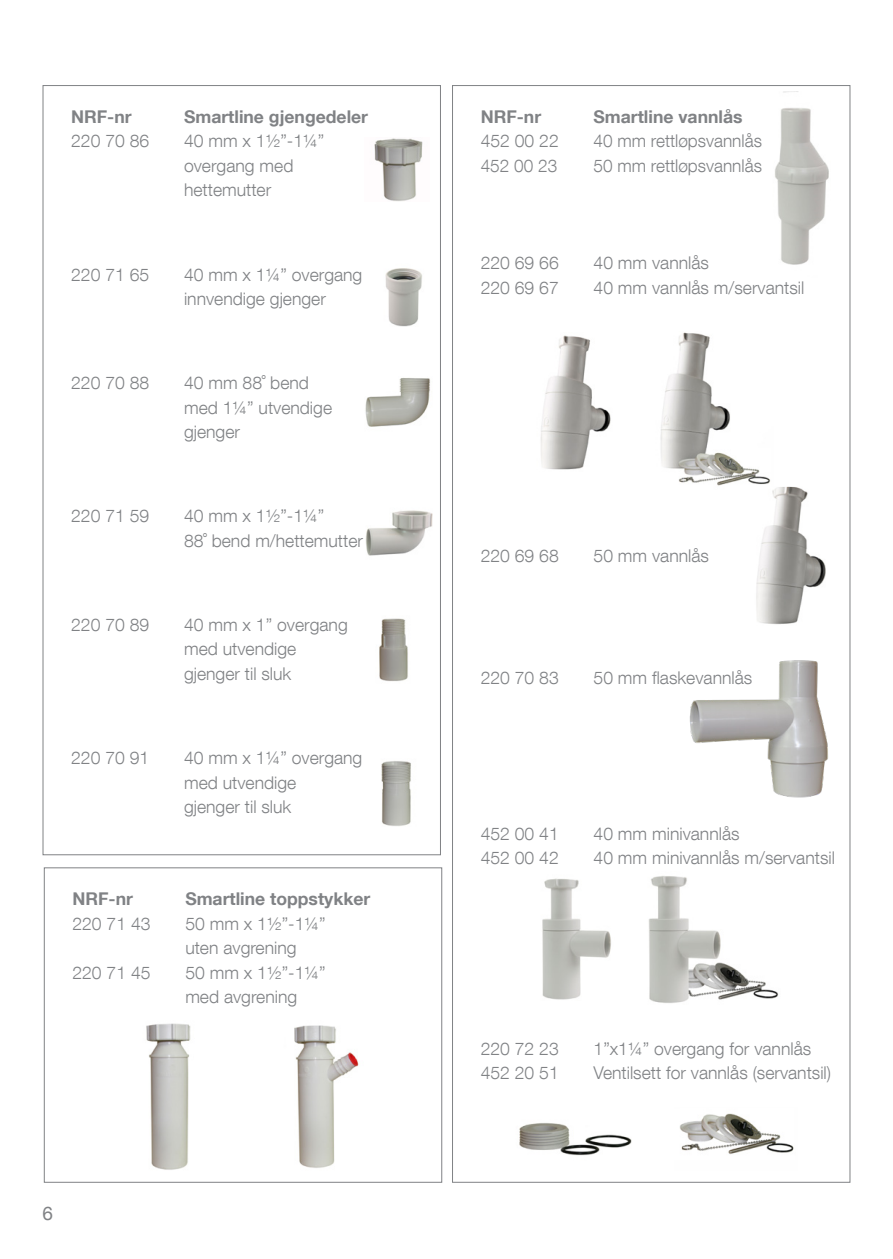
<style>
.page{position:relative;width:893px;height:1259px;background:#fff}
.page>*{position:absolute;margin:0;border:0;box-sizing:border-box;transform-origin:0 0}
.t1{font:18.9px "Helvetica Neue LT Com";color:#808285}
.t2{font:300 17.7px/24.3px "Helvetica Neue LT Com";color:#808285}
.Bold_brødtekst_med_2{font:700 17.7px "Helvetica Neue LT Com";color:#808285}
.s1{font-style:inherit}
</style>
<div class="page">
<img style="left:374px;top:138px;width:49px;height:63px">
<img style="left:385px;top:268px;width:37px;height:59px">
<img style="left:365px;top:378px;width:65px;height:49px">
<img style="left:365px;top:510px;width:67px;height:46px">
<img style="left:381px;top:761px;width:30px;height:65px">
<img style="left:379px;top:618px;width:29px;height:64px">
<div style="left:44px;top:867px;width:398px;height:315px;border:1px solid #808285"></div>
<img style="left:294px;top:1025px;width:65px;height:143px">
<img style="left:146px;top:1023px;width:45px;height:147px">
<img style="left:660px;top:332px;width:132px;height:155px">
<img style="left:680px;top:1113px;width:114px;height:42px">
<img style="left:519px;top:1123px;width:113px;height:33px">
<img style="left:756px;top:487px;width:70px;height:138px">
<img style="left:689px;top:660px;width:139px;height:138px">
<img style="left:541px;top:335px;width:70px;height:135px">
<img style="left:775px;top:91px;width:54px;height:174px">
<img style="left:648px;top:876px;width:131px;height:127px">
<img style="left:542px;top:878px;width:69px;height:122px">
<p class="Bold_brødtekst_med_2" style="left:71px;top:105px;width:62px">NRF-nr</p>
<p class="Bold_brødtekst_med_2" style="left:184px;top:105px;width:186px">Smartline gjengedeler</p>
<p class="t2" style="left:71px;top:129px;width:80px">220 70 86</p>
<p class="t2" style="left:184px;top:129px;width:142px">40 mm x 1½”-1¼”</p>
<p class="t2" style="left:184px;top:153px;width:111px">overgang med</p>
<p class="t2" style="left:184px;top:177px;width:89px">hettemutter</p>
<p class="t2" style="left:71px;top:262px;width:80px">220 71 65</p>
<p class="t2" style="left:184px;top:262px;width:180px">40 mm x 1¼<span class="s1">”</span> overgang</p>
<p class="t2" style="left:184px;top:286px;width:143px">innvendige gjenger</p>
<p class="t2" style="left:71px;top:370px;width:80px">220 70 88</p>
<p class="t2" style="left:184px;top:370px;width:126px">40 mm 88˚ bend</p>
<p class="t2" style="left:184px;top:395px;width:150px">med 1¼” utvendige</p>
<p class="t2" style="left:184px;top:419px;width:57px">gjenger</p>
<p class="t2" style="left:71px;top:503px;width:80px">220 71 59</p>
<p class="t2" style="left:184px;top:503px;width:142px">40 mm x 1½”-1¼”</p>
<p class="t2" style="left:184px;top:528px;width:180px">88˚ bend m/hettemutter</p>
<p class="t2" style="left:71px;top:612px;width:80px">220 70 89</p>
<p class="t2" style="left:184px;top:612px;width:165px">40 mm x 1” overgang</p>
<p class="t2" style="left:184px;top:636px;width:114px">med utvendige</p>
<p class="t2" style="left:184px;top:661px;width:109px">gjenger til sluk</p>
<p class="t2" style="left:71px;top:745px;width:80px">220 70 91</p>
<p class="t2" style="left:184px;top:745px;width:180px">40 mm x 1¼” overgang</p>
<p class="t2" style="left:184px;top:769px;width:114px">med utvendige</p>
<p class="t2" style="left:184px;top:794px;width:109px">gjenger til sluk</p>
<p class="Bold_brødtekst_med_2" style="left:72px;top:887px;width:62px">NRF-nr</p>
<p class="Bold_brødtekst_med_2" style="left:185px;top:887px;width:187px">Smartline toppstykker</p>
<p class="t2" style="left:72px;top:911px;width:80px">220 71 43</p>
<p class="t2" style="left:185px;top:911px;width:142px">50 mm x 1½”-1¼” uten avgrening</p>
<p class="t2" style="left:72px;top:959px;width:80px">220 71 45</p>
<p class="t2" style="left:185px;top:959px;width:142px">50 mm x 1½”-1¼”</p>
<p class="t2" style="left:185px;top:984px;width:113px">med avgrening</p>
<p class="t1" style="left:43px;top:1201px;width:12px">6</p>
<p class="Bold_brødtekst_med_2" style="left:481px;top:105px;width:62px">NRF-nr</p>
<p class="Bold_brødtekst_med_2" style="left:594px;top:105px;width:150px">Smartline vannlås</p>
<p class="t2" style="left:481px;top:129px;width:80px">452 00 22</p>
<p class="t2" style="left:594px;top:129px;width:170px">40 mm rettløpsvannlås</p>
<p class="t2" style="left:481px;top:153px;width:78px">452 00 23</p>
<p class="t2" style="left:594px;top:153px;width:170px">50 mm rettløpsvannlås</p>
<p class="t2" style="left:481px;top:251px;width:80px">220 69 66</p>
<p class="t2" style="left:594px;top:251px;width:117px">40 mm vannlås</p>
<p class="t2" style="left:481px;top:275px;width:80px">220 69 67</p>
<p class="t2" style="left:594px;top:275px;width:212px">40 mm vannlås m/servantsil</p>
<p class="t2" style="left:481px;top:543px;width:80px">220 69 68</p>
<p class="t2" style="left:594px;top:543px;width:117px">50 mm vannlås</p>
<p class="t2" style="left:481px;top:665px;width:80px">220 70 83</p>
<p class="t2" style="left:594px;top:665px;width:160px">50 mm flaskevannlås</p>
<p class="t2" style="left:481px;top:821px;width:80px">452 00 41</p>
<p class="t2" style="left:594px;top:821px;width:148px">40 mm minivannlås</p>
<p class="t2" style="left:481px;top:845px;width:80px">452 00 42</p>
<p class="t2" style="left:594px;top:845px;width:243px">40 mm minivannlås m/servantsil</p>
<p class="t2" style="left:481px;top:1036px;width:80px">220 72 23</p>
<p class="t2" style="left:594px;top:1036px;width:219px">1”x1¼” overgang for vannlås</p>
<p class="t2" style="left:481px;top:1060px;width:80px">452 20 51</p>
<p class="t2" style="left:594px;top:1060px;width:239px">Ventilsett for vannlås (servantsil)</p>
</div>
